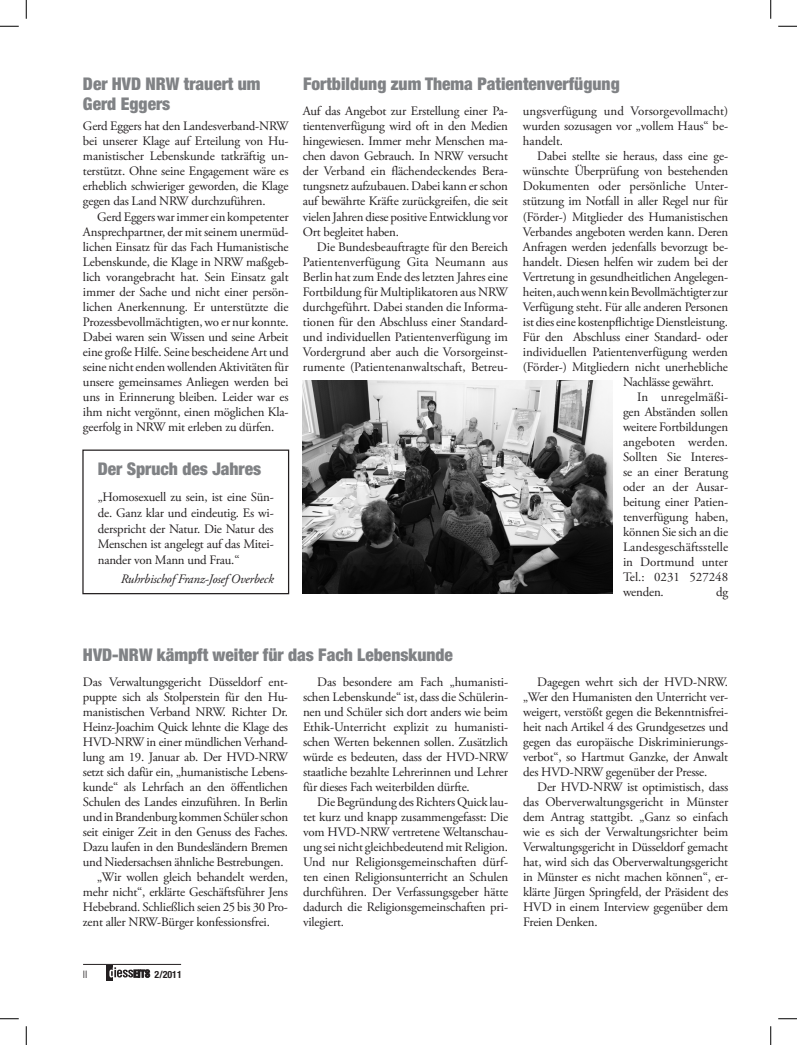
<style>
.page{position:relative;width:797px;height:1045px;background:#fff}
.page>*{position:absolute;margin:0;border:0;box-sizing:border-box;transform-origin:0 0}
.Regionen_ZT_klein{font:900 condensed 17.5px/20px "Helvetica Neue";color:#808285}
.Grundschrift{font:12.88px/15px "Adobe Garamond Pro";letter-spacing:-.015em;color:#231f20;text-align:justify}
.Grundschrift_o_E{font:12.88px/15px "Adobe Garamond Pro";letter-spacing:-.015em;color:#231f20;text-align:justify}
.Grundschrift-2{font:italic 12.88px "Adobe Garamond Pro";letter-spacing:-.015em;color:#231f20}
.t1{font:300 10.38px "Helvetica Neue";color:#231f20}
.t2{font:700 condensed 10px "Helvetica Neue";color:#231f20}
</style>
<div class="page">
<div style="left:106px;top:965px;width:7px;height:15px;background:#231f20"></div>
<svg style="left:109px;top:967px;width:41px;height:10px"></svg>
<hr style="left:83px;top:964px;width:98px;height:1px;background:#231f20">
<div style="left:82px;top:449px;width:207px;height:145px;border:1px solid #231f20"></div>
<img style="left:303px;top:381px;width:309px;height:213px">
<svg style="left:0;top:25px;width:19px;height:2px"></svg>
<svg style="left:778px;top:25px;width:19px;height:2px"></svg>
<svg style="left:0;top:1018px;width:19px;height:1px"></svg>
<svg style="left:778px;top:1018px;width:19px;height:1px"></svg>
<svg style="left:25px;top:0;width:2px;height:19px"></svg>
<svg style="left:25px;top:1026px;width:2px;height:19px"></svg>
<svg style="left:770px;top:0;width:1px;height:19px"></svg>
<svg style="left:770px;top:1026px;width:1px;height:19px"></svg>
<p class="Regionen_ZT_klein" style="left:83px;top:74px;width:179px">Der HVD NRW trauert um<br>Gerd Eggers</p>
<p class="Grundschrift_o_E" style="left:83px;top:119px;width:207px">Gerd Eggers hat den Landesverband-NRW bei unserer Klage auf Erteilung von Hu&shy;manistischer Lebenskunde tatkräftig un&shy;terstützt. Ohne seine Engagement wäre es erheblich schwieriger geworden, die Klage gegen das Land NRW durchzuführen.</p>
<p class="Grundschrift" style="left:83px;top:209px;width:207px;text-indent:14px">Gerd Eggers war immer ein kompetenter Ansprechpartner, der mit seinem unermüd&shy;lichen Einsatz für das Fach Humanistische Lebenskunde, die Klage in NRW maßgeb&shy;lich vorangebracht hat. Sein Einsatz galt immer der Sache und nicht einer persön&shy;lichen Anerkennung. Er unterstützte die Prozessbevollmächtigten, wo er nur konnte.<br>Dabei waren sein Wissen und seine Arbeit eine große Hilfe. Seine bescheidene Art und seine nicht enden wollenden Aktivitäten für unsere gemeinsames Anliegen werden bei uns in Erinnerung bleiben. Leider war es ihm nicht vergönnt, einen möglichen Kla&shy;geerfolg in NRW mit erleben zu dürfen.</p>
<p class="Regionen_ZT_klein" style="left:98px;top:458px;width:165px">Der Spruch des Jahres</p>
<p class="Grundschrift_o_E" style="left:98px;top:490px;width:177px;line-height:15.6px">„Homosexuell zu sein, ist eine Sün&shy;de. Ganz klar und eindeutig. Es wi&shy;derspricht der Natur. Die Natur des Menschen ist angelegt auf das Mitei&shy;nander von Mann und Frau.“</p>
<p class="Grundschrift-2" style="left:121px;top:571px;width:154px">Ruhrbischof Franz-Josef Overbeck</p>
<p class="Regionen_ZT_klein" style="left:303px;top:74px;width:318px">Fortbildung zum Thema Patientenverfügung</p>
<p class="Grundschrift_o_E" style="left:303px;top:104px;width:207px">Auf das Angebot zur Erstellung einer Pa&shy;tientenverfügung wird oft in den Medien hingewiesen. Immer mehr Menschen ma&shy;chen davon Gebrauch. In NRW versucht der Verband ein flächendeckendes Bera&shy;tungsnetz aufzubauen. Dabei kann er schon auf bewährte Kräfte zurückgreifen, die seit vielen Jahren diese positive Entwicklung vor Ort begleitet haben.</p>
<p class="Grundschrift" style="left:303px;top:239px;width:207px;text-indent:14px">Die Bundesbeauftragte für den Bereich Patientenverfügung Gita Neumann aus Berlin hat zum Ende des letzten Jahres eine Fortbildung für Multiplikatoren aus NRW durchgeführt. Dabei standen die Informa&shy;tionen für den Abschluss einer Standard&shy;und individuellen Patientenverfügung im Vordergrund aber auch die Vorsorgeinst&shy;rumente (Patientenanwaltschaft, Betreu-</p>
<p class="Grundschrift" style="left:523px;top:104px;width:207px">ungsverfügung und Vorsorgevollmacht) wurden sozusagen vor „vollem Haus“ be&shy;handelt.</p>
<p class="Grundschrift" style="left:537px;top:149px;width:192px">Dabei stellte sie heraus, dass eine ge-</p>
<p class="Grundschrift" style="left:523px;top:164px;width:207px">wünschte Überprüfung von bestehenden</p>
<p class="Grundschrift" style="left:523px;top:179px;width:207px">Dokumenten oder persönliche Unter-</p>
<p class="Grundschrift" style="left:523px;top:194px;width:207px">stützung im Notfall in aller Regel nur für</p>
<p class="Grundschrift" style="left:523px;top:209px;width:207px">(Förder-) Mitglieder des Humanistischen</p>
<p class="Grundschrift" style="left:523px;top:224px;width:207px">Verbandes angeboten werden kann. Deren</p>
<p class="Grundschrift" style="left:523px;top:239px;width:207px">Anfragen werden jedenfalls bevorzugt be-</p>
<p class="Grundschrift" style="left:523px;top:254px;width:207px">handelt. Diesen helfen wir zudem bei der</p>
<p class="Grundschrift" style="left:523px;top:269px;width:207px">Vertretung in gesundheitlichen Angelegen-</p>
<p class="Grundschrift" style="left:523px;top:284px;width:206px">heiten, auch wenn kein Bevollmächtigter zur</p>
<p class="Grundschrift" style="left:523px;top:299px;width:207px">Verfügung steht. Für alle anderen Personen</p>
<p class="Grundschrift" style="left:523px;top:314px;width:206px">ist dies eine kostenpflichtige Dienstleistung.</p>
<p class="Grundschrift" style="left:523px;top:329px;width:206px">Für den Abschluss einer Standard- oder</p>
<p class="Grundschrift" style="left:523px;top:344px;width:206px">individuellen Patientenverfügung werden</p>
<p class="Grundschrift" style="left:523px;top:359px;width:206px">(Förder-) Mitgliedern nicht unerhebliche</p>
<p class="Grundschrift" style="left:623px;top:374px;width:93px">Nachlässe gewährt.</p>
<p class="Grundschrift" style="left:623px;top:389px;width:107px;text-indent:14px">In unregelmäßi&shy;gen Abständen sollen weitere Fortbildungen angeboten werden.<br>Sollten Sie Interes&shy;se an einer Beratung oder an der Ausar&shy;beitung einer Patien&shy;tenverfügung haben, können Sie sich an die Landesgeschäftsstelle in Dortmund unter Tel.: 0231 527248 wenden.</p>
<p class="Grundschrift" style="left:716px;top:584px;width:14px">dg</p>
<p class="Regionen_ZT_klein" style="left:83px;top:644px;width:371px">HVD-NRW kämpft weiter für das Fach Lebenskunde</p>
<p class="Grundschrift_o_E" style="left:83px;top:674px;width:207px">Das Verwaltungsgericht Düsseldorf ent&shy;puppte sich als Stolperstein für den Hu&shy;manistischen Verband NRW. Richter Dr.<br>Heinz-Joachim Quick lehnte die Klage des HVD-NRW in einer mündlichen Verhand&shy;lung am 19. Januar ab. Der HVD-NRW setzt sich dafür ein, „humanistische Lebens&shy;kunde“ als Lehrfach an den öffentlichen Schulen des Landes einzuführen. In Berlin und in Brandenburg kommen Schüler schon seit einiger Zeit in den Genuss des Faches.<br>Dazu laufen in den Bundesländern Bremen und Niedersachsen ähnliche Bestrebungen.</p>
<p class="Grundschrift" style="left:83px;top:869px;width:206px;text-indent:14px">„Wir wollen gleich behandelt werden, mehr nicht“, erklärte Geschäftsführer Jens Hebebrand. Schließlich seien 25 bis 30 Pro&shy;zent aller NRW-Bürger konfessionsfrei.</p>
<p class="Grundschrift" style="left:303px;top:674px;width:206px;text-indent:14px">Das besondere am Fach „humanisti&shy;schen Lebenskunde“ ist, dass die Schülerin&shy;nen und Schüler sich dort anders wie beim Ethik-Unterricht explizit zu humanisti&shy;schen Werten bekennen sollen. Zusätzlich würde es bedeuten, dass der HVD-NRW staatliche bezahlte Lehrerinnen und Lehrer für dieses Fach weiterbilden dürfte.</p>
<p class="Grundschrift" style="left:303px;top:794px;width:207px;text-indent:14px">Die Begründung des Richters Quick lau&shy;tet kurz und knapp zusammengefasst: Die vom HVD-NRW vertretene Weltanschau&shy;ung sei nicht gleichbedeutend mit Religion.<br>Und nur Religionsgemeinschaften dürf&shy;ten einen Religionsunterricht an Schulen durchführen. Der Verfassungsgeber hätte dadurch die Religionsgemeinschaften pri&shy;vilegiert.</p>
<p class="Grundschrift" style="left:523px;top:674px;width:206px;text-indent:14px">Dagegen wehrt sich der HVD-NRW. „Wer den Humanisten den Unterricht ver&shy;weigert, verstößt gegen die Bekenntnisfrei&shy;heit nach Artikel 4 des Grundgesetzes und gegen das europäische Diskriminierungs&shy;verbot“, so Hartmut Ganzke, der Anwalt des HVD-NRW gegenüber der Presse.</p>
<p class="Grundschrift" style="left:523px;top:779px;width:207px;text-indent:14px">Der HVD-NRW ist optimistisch, dass das Oberverwaltungsgericht in Münster dem Antrag stattgibt. „Ganz so einfach wie es sich der Verwaltungsrichter beim Verwaltungsgericht in Düsseldorf gemacht hat, wird sich das Oberverwaltungsgericht in Münster es nicht machen können“, er&shy;klärte Jürgen Springfeld, der Präsident des HVD in einem Interview gegenüber dem Freien Denken.</p>
<p class="t1" style="left:83px;top:968px;width:6px">II</p>
<p class="t2" style="left:155px;top:968px;width:29px">2/2011</p>
</div>
